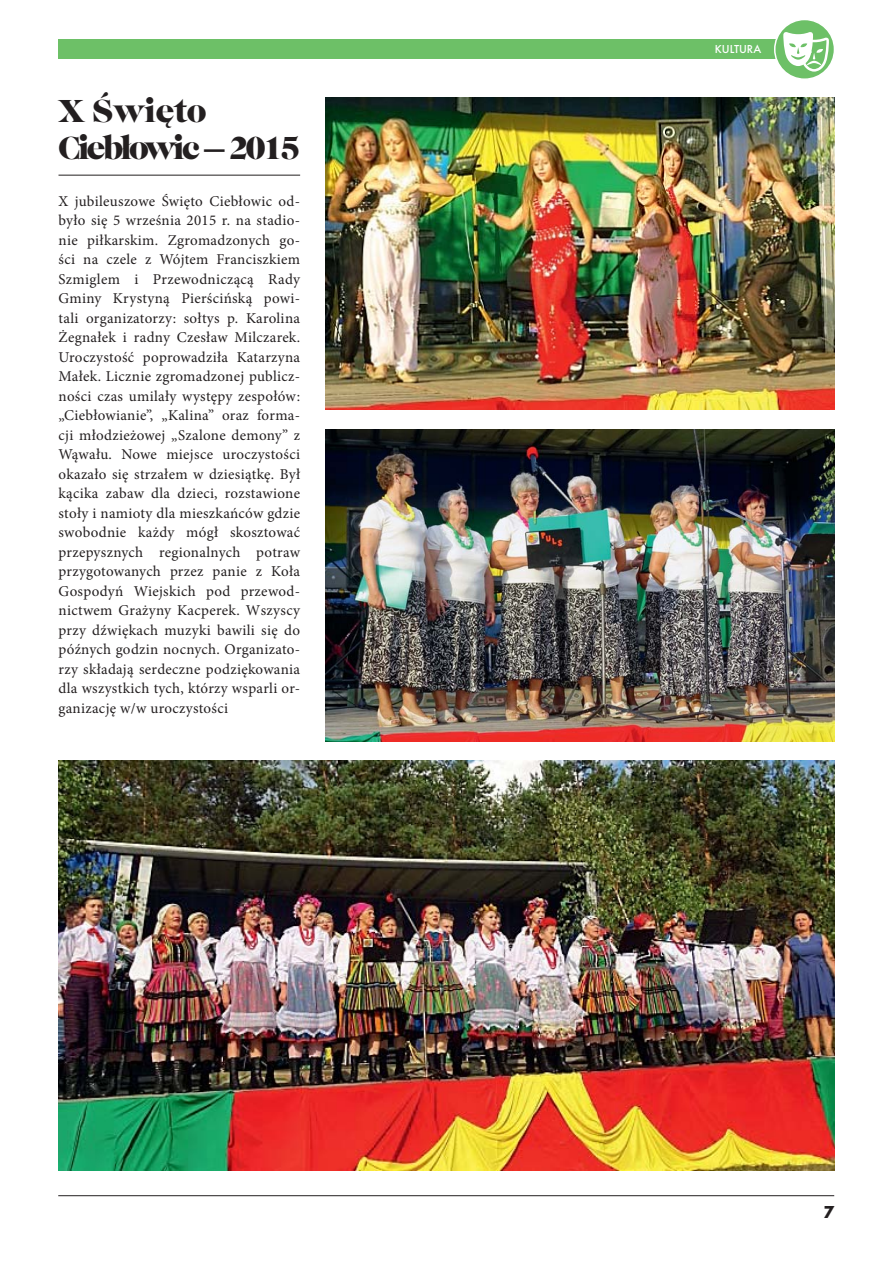
<style>
.page{position:relative;width:893px;height:1263px;background:#fff}
.page>*{position:absolute;margin:0;border:0;box-sizing:border-box;transform-origin:0 0}
.t1{font:33px/37.5px "Caslon Gra DCE";letter-spacing:-.08em;color:#231f20}
.t2{font:700 18px "Futura TCE";color:#231f20}
.t3{font:15px/19.5px "Minion Pro";letter-spacing:.02em;color:#231f20;text-align:justify}
.t4{font:500 12px "Futura TCE";color:#fff}
</style>
<div class="page">
<hr style="left:58px;top:1195px;width:776px;height:1px;background:#231f20">
<div style="left:58px;top:39px;width:719px;height:19px;background:#6dc067"></div>
<div style="left:775px;top:19px;width:59px;height:60px;background:#6dc067;border-radius:50%"></div>
<div style="left:774px;top:19px;width:61px;height:61px;border:2px solid #fff;border-radius:50%"></div>
<svg style="left:783px;top:31px;width:46px;height:41px"></svg>
<img style="left:58px;top:760px;width:776px;height:410px">
<img style="left:326px;top:98px;width:508px;height:312px">
<img style="left:326px;top:429px;width:508px;height:312px">
<hr style="left:58px;top:175px;width:242px;height:1px;background:#231f20">
<h1 class="t1" style="left:58px;top:94px;width:243px">X Święto<br>Ciebłowic – 2015</h1>
<p class="t3" style="left:58px;top:193px;width:243px">X jubileuszowe Święto Ciebłowic od&shy;było się 5 września 2015 r. na stadio&shy;nie piłkarskim. Zgromadzonych go&shy;ści na czele z Wójtem Franciszkiem Szmiglem i Przewodniczącą Rady Gminy Krystyną Pierścińską powi&shy;tali organizatorzy: sołtys p. Karolina Żegnałek i radny Czesław Milczarek.<br>Uroczystość poprowadziła Katarzyna Małek. Licznie zgromadzonej publicz&shy;ności czas umilały występy zespołów: „Ciebłowianie”, „Kalina” oraz forma&shy;cji młodzieżowej „Szalone demony” z Wąwału. Nowe miejsce uroczystości okazało się strzałem w dziesiątkę. Był kącika zabaw dla dzieci, rozstawione stoły i namioty dla mieszkańców gdzie swobodnie każdy mógł skosztować przepysznych regionalnych potraw przygotowanych przez panie z Koła Gospodyń Wiejskich pod przewod&shy;nictwem Grażyny Kacperek. Wszyscy przy dźwiękach muzyki bawili się do późnych godzin nocnych. Organizato&shy;rzy składają serdeczne podziękowania dla wszystkich tych, którzy wsparli or&shy;ganizację w/w uroczystości</p>
<p class="t4" style="left:715px;top:43px;width:48px">KULTURA</p>
<p class="t2" style="left:823px;top:1205px;width:12px">7</p>
</div>
